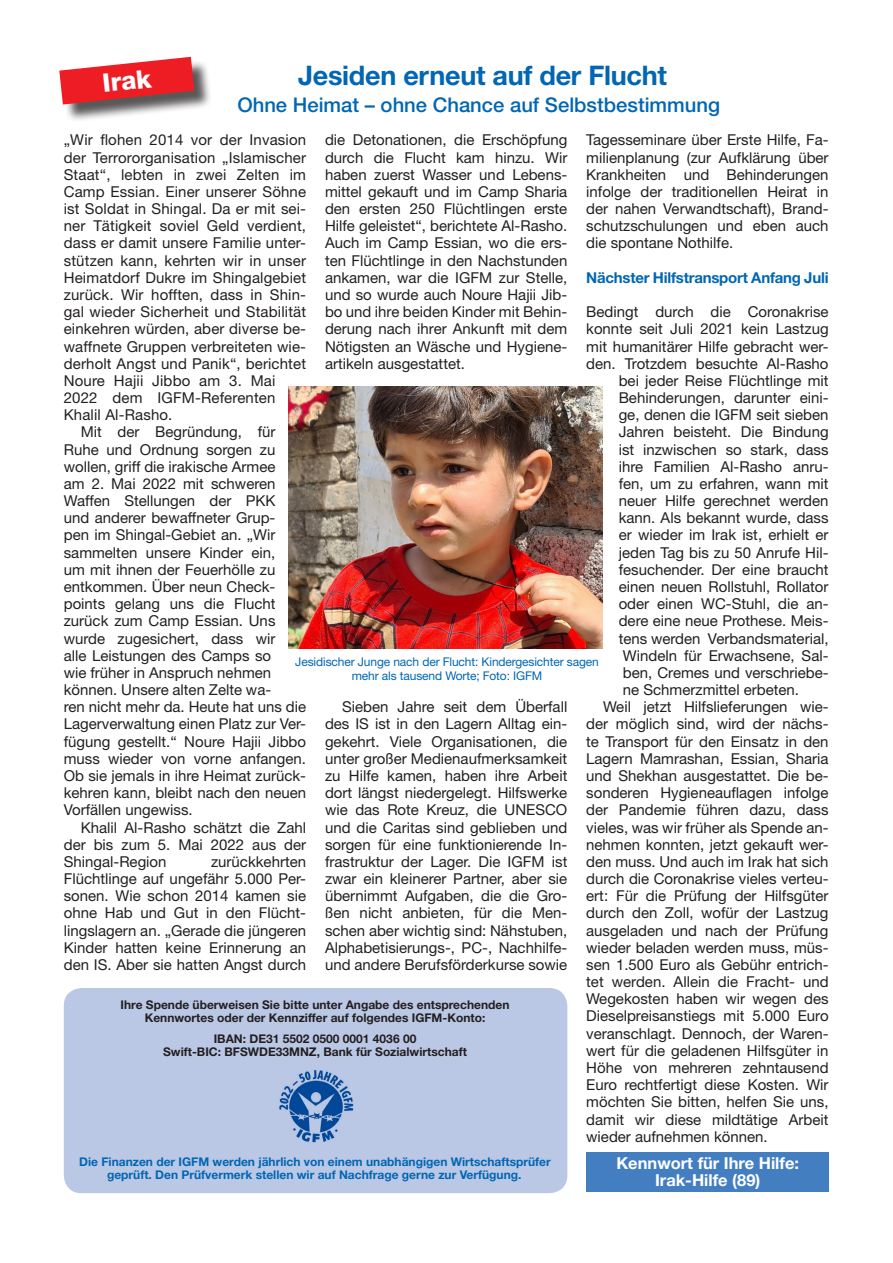
<style>
.page{position:relative;width:893px;height:1263px;background:#fff}
.page>*{position:absolute;margin:0;border:0;box-sizing:border-box;transform-origin:0 0}
.t1{font:700 27px "Helvetica Neue LT Std";letter-spacing:-.01em;color:#0166b3}
.Rubrik{font:800 25.5px "Helvetica Neue LT Std";color:#fff}
.t2{font:500 20.25px "Helvetica Neue LT Std";color:#0166b3}
.Kennwort{font:700 16.5px/16.5px "Helvetica Neue LT Std";color:#fff;text-align:center}
.Text{font:15px/17.1px "Helvetica Neue LT Std";color:#231f20;text-align:justify}
.Text-2{font:700 15px "Helvetica Neue LT Std";letter-spacing:-.015em;color:#0166b3}
.Text-3{font:700 12px/12.8px "Helvetica Neue LT Std";color:#231f20;text-align:center}
.Text-4{font:700 12px/13.5px "Helvetica Neue LT Std";color:#0166b3;text-align:center}
.t3{font:12px/14.4px "Helvetica Neue LT Std";letter-spacing:-.01em;color:#0166b3;text-align:center}
</style>
<div class="page">
<div style="left:62px;top:60px;width:151px;height:63px;background:#231f20;opacity:.75"></div>
<svg style="left:59px;top:57px;width:135px;height:48px;background:#dc4a4e"></svg>
<div style="left:586px;top:1152px;width:243px;height:39px;background:#437ec1"></div>
<img style="left:288px;top:386px;width:314px;height:263px">
<div style="left:64px;top:988px;width:503px;height:205px;background:#bac8e6;border-radius:18px"></div>
<img style="left:279px;top:1070px;width:75px;height:73px">
<p class="Rubrik" style="left:101px;top:68px;width:51px;rotate:-6deg">Irak</p>
<p class="t1" style="left:298px;top:58px;width:370px">Jesiden erneut auf der Flucht</p>
<p class="t2" style="left:237px;top:92px;width:484px">Ohne Heimat – ohne Chance auf Selbstbestimmung</p>
<p class="Text" style="left:64px;top:131px;width:244px;text-align:left">„Wir flohen 2014 vor der Invasion der Terrororganisation „Islamischer Staat“, lebten in zwei Zelten im Camp Essian. Einer unserer Söhne ist Soldat in Shingal. Da er mit sei&shy;ner Tätigkeit soviel Geld verdient, dass er damit unsere Familie unter&shy;stützen kann, kehrten wir in unser Heimatdorf Dukre im Shingalgebiet zurück. Wir hofften, dass in Shin&shy;gal wieder Sicherheit und Stabilität einkehren würden, aber diverse be&shy;waffnete Gruppen verbreiteten wie&shy;derholt Angst und Panik“, berichtet Noure Hajii Jibbo am 3. Mai 2022 dem IGFM-Referenten Khalil Al-Rasho.</p>
<p class="Text" style="left:64px;top:423px;width:244px;text-align:left;text-indent:17px">Mit der Begründung, für<br>Ruhe und Ordnung sorgen zu wollen, griff die irakische Armee<br>am 2. Mai 2022 mit schweren<br>Waffen Stellungen der PKK<br>und anderer bewaffneter Grup-<br>pen im Shingal-Gebiet an. „Wir sammelten unsere Kinder ein,<br>um mit ihnen der Feuerhölle zu entkommen. Über neun Check&shy;points gelang uns die Flucht zurück zum Camp Essian. Uns wurde zugesichert, dass wir<br>alle Leistungen des Camps so<br>wie früher in Anspruch nehmen können. Unsere alten Zelte wa-<br>ren nicht mehr da. Heute hat uns die<br>Lagerverwaltung einen Platz zur Ver&shy;fügung gestellt.“ Noure Hajii Jibbo muss wieder von vorne anfangen.<br>Ob sie jemals in ihre Heimat zurück&shy;kehren kann, bleibt nach den neuen<br>Vorfällen ungewiss.</p>
<p class="Text" style="left:64px;top:818px;width:244px;text-indent:17px">Khalil Al-Rasho schätzt die Zahl der bis zum 5. Mai 2022 aus der Shingal-Region</p>
<p class="Text" style="left:325px;top:131px;width:244px">die Detonationen, die Erschöpfung durch die Flucht kam hinzu. Wir haben zuerst Wasser und Lebens&shy;mittel gekauft und im Camp Sharia den ersten 250 Flüchtlingen erste Hilfe geleistet“, berichtete Al-Rasho.<br>Auch im Camp Essian, wo die ers&shy;ten Flüchtlinge in den Nachstunden ankamen, war die IGFM zur Stelle, und so wurde auch Noure Hajii Jib&shy;bo und ihre beiden Kinder mit Behin&shy;derung nach ihrer Ankunft mit dem Nötigsten an Wäsche und Hygiene&shy;artikeln ausgestattet.</p>
<p class="Text" style="left:586px;top:131px;width:244px">Tagesseminare über Erste Hilfe, Fa&shy;milienplanung (zur Aufklärung über Krankheiten und Behinderungen infolge der traditionellen Heirat in der nahen Verwandtschaft), Brand&shy;schutzschulungen und eben auch die spontane Nothilfe.</p>
<p class="Text-2" style="left:586px;top:268px;width:244px">Nächster Hilfstransport Anfang Juli</p>
<p class="Text" style="left:586px;top:303px;width:244px">Bedingt durch die Coronakrise</p>
<p class="Text" style="left:586px;top:320px;width:244px">konnte seit Juli 2021 kein Lastzug</p>
<p class="Text" style="left:586px;top:337px;width:244px">mit humanitärer Hilfe gebracht wer-</p>
<p class="Text" style="left:586px;top:355px;width:244px">den. Trotzdem besuchte Al-Rasho</p>
<p class="Text" style="left:619px;top:372px;width:211px">bei jeder Reise Flüchtlinge mit</p>
<p class="Text" style="left:619px;top:389px;width:211px">Behinderungen, darunter eini-</p>
<p class="Text" style="left:619px;top:406px;width:211px">ge, denen die IGFM seit sieben</p>
<p class="Text" style="left:619px;top:423px;width:211px">Jahren beisteht. Die Bindung</p>
<p class="Text" style="left:619px;top:440px;width:211px">ist inzwischen so stark, dass</p>
<p class="Text" style="left:619px;top:458px;width:211px">ihre Familien Al-Rasho anru-</p>
<p class="Text" style="left:619px;top:475px;width:211px">fen, um zu erfahren, wann mit</p>
<p class="Text" style="left:619px;top:492px;width:211px">neuer Hilfe gerechnet werden</p>
<p class="Text" style="left:619px;top:509px;width:211px">kann. Als bekannt wurde, dass</p>
<p class="Text" style="left:619px;top:526px;width:211px">er wieder im Irak ist, erhielt er</p>
<p class="Text" style="left:619px;top:544px;width:211px">jeden Tag bis zu 50 Anrufe Hil-</p>
<p class="Text" style="left:619px;top:561px;width:211px">fesuchender. Der eine braucht</p>
<p class="Text" style="left:619px;top:578px;width:211px">einen neuen Rollstuhl, Rollator</p>
<p class="Text" style="left:619px;top:595px;width:211px">oder einen WC-Stuhl, die an-</p>
<p class="Text" style="left:619px;top:612px;width:211px">dere eine neue Prothese. Meis-</p>
<p class="Text" style="left:619px;top:629px;width:211px">tens werden Verbandsmaterial,</p>
<p class="Text" style="left:623px;top:647px;width:207px">Windeln für Erwachsene, Sal-</p>
<p class="Text" style="left:623px;top:664px;width:207px">ben, Cremes und verschriebe-</p>
<p class="Text" style="left:623px;top:681px;width:178px">ne Schmerzmittel erbeten.</p>
<p class="Text" style="left:586px;top:698px;width:244px;text-indent:17px">Weil jetzt Hilfslieferungen wie&shy;der möglich sind, wird der nächs&shy;te Transport für den Einsatz in den Lagern Mamrashan, Essian, Sharia und Shekhan ausgestattet. Die be&shy;sonderen Hygieneauflagen infolge der Pandemie führen dazu, dass vieles, was wir früher als Spende an&shy;nehmen konnten, jetzt gekauft wer&shy;den muss. Und auch im Irak hat sich durch die Coronakrise vieles verteu&shy;ert: Für die Prüfung der Hilfsgüter durch den Zoll, wofür der Lastzug ausgeladen und nach der Prüfung wieder beladen werden muss, müs&shy;sen 1.500 Euro als Gebühr entrich&shy;tet werden. Allein die Fracht- und Wegekosten haben wir wegen des Dieselpreisanstiegs mit 5.000 Euro veranschlagt. Dennoch, der Waren&shy;wert für die geladenen Hilfsgüter in Höhe von mehreren zehntausend Euro rechtfertigt diese Kosten. Wir möchten Sie bitten, helfen Sie uns, damit wir diese mildtätige Arbeit wieder aufnehmen können.</p>
<p class="Kennwort" style="left:616px;top:1155px;width:184px">Kennwort für Ihre Hilfe:<br>Irak-Hilfe (89)</p>
<p class="t3" style="left:295px;top:654px;width:305px">Jesidischer Junge nach der Flucht: Kindergesichter sagen mehr als tausend Worte; Foto: IGFM</p>
<p class="Text" style="left:325px;top:698px;width:244px;text-indent:17px">Sieben Jahre seit dem Überfall des IS ist in den Lagern Alltag ein&shy;gekehrt. Viele Organisationen, die unter großer Medienaufmerksamkeit zu Hilfe kamen, haben ihre Arbeit dort längst niedergelegt. Hilfswerke wie das Rote Kreuz, die UNESCO und die Caritas sind geblieben und sorgen für eine funktionierende In&shy;frastruktur der Lager. Die IGFM ist zwar ein kleinerer Partner, aber sie übernimmt Aufgaben, die die Gro&shy;ßen nicht anbieten, für die Men&shy;schen aber wichtig sind: Nähstuben, Alphabetisierungs-, PC-, Nachhilfe&shy;und andere Berufsförderkurse sowie</p>
<p class="Text" style="left:64px;top:853px;width:244px;text-indent:147px">zurückkehrten Flüchtlinge auf ungefähr 5.000 Per&shy;sonen. Wie schon 2014 kamen sie ohne Hab und Gut in den Flücht&shy;lingslagern an. „Gerade die jüngeren Kinder hatten keine Erinnerung an den IS. Aber sie hatten Angst durch</p>
<p class="Text-3" style="left:121px;top:998px;width:390px">Ihre Spende überweisen Sie bitte unter Angabe des entsprechenden<br>Kennwortes oder der Kennziffer auf folgendes IGFM-Konto:</p>
<p class="Text-3" style="left:214px;top:1032px;width:204px">IBAN: DE31 5502 0500 0001 4036 00</p>
<p class="Text-3" style="left:163px;top:1045px;width:305px">Swift-BIC: BFSWDE33MNZ, Bank für Sozialwirtschaft</p>
<p class="Text-4" style="left:79px;top:1154px;width:473px">Die Finanzen der IGFM werden jährlich von einem unabhängigen Wirtschaftsprüfer geprüft. Den Prüfvermerk stellen wir auf Nachfrage gerne zur Verfügung.</p>
</div>
